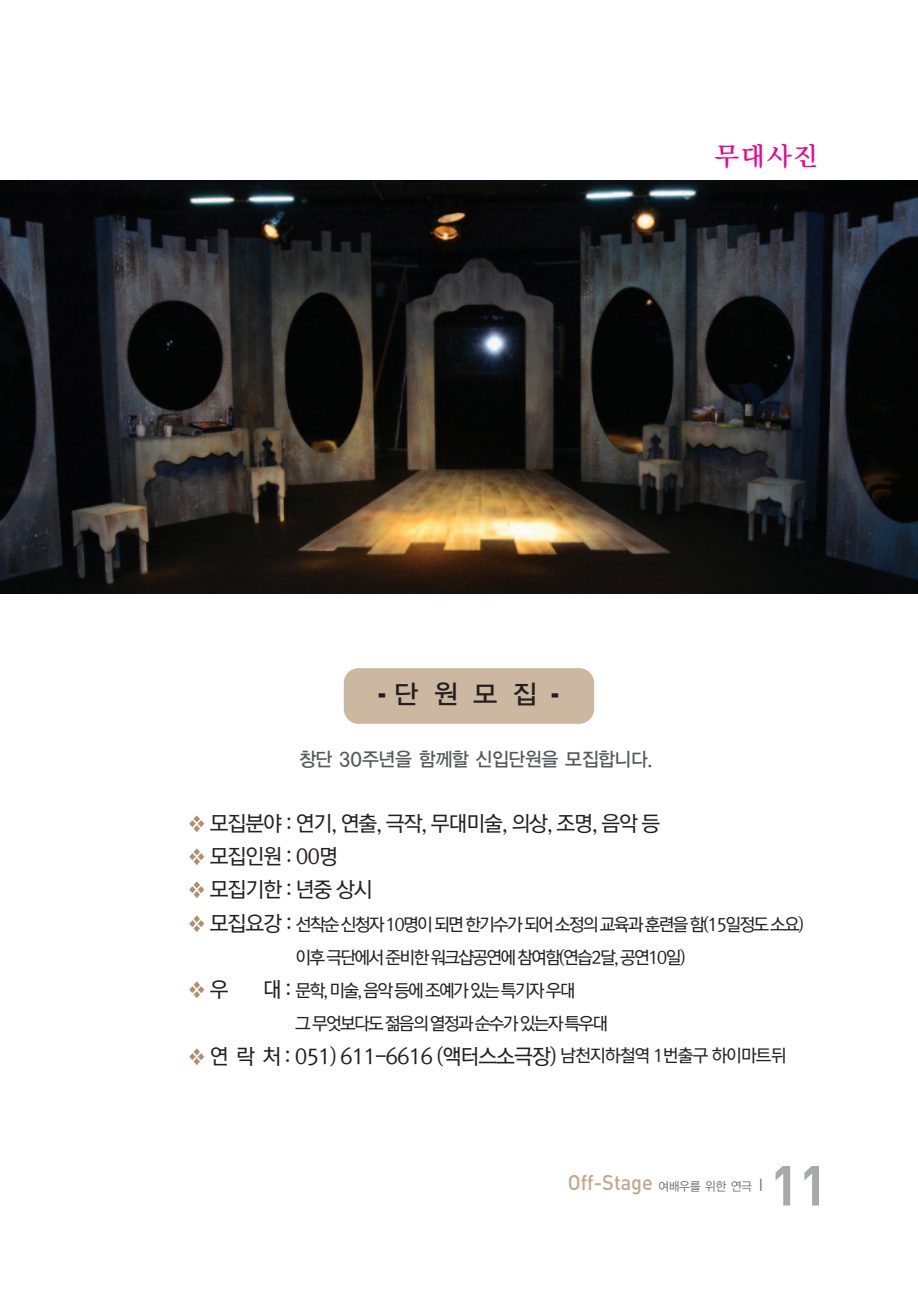
<style>
.page{position:relative;width:918px;height:1290px;background:#fff}
.page>*{position:absolute;margin:0;border:0;box-sizing:border-box;transform-origin:0 0}
.t1{font:26.25px "YGO13";color:#231f20}
.t2{font:26.25px "Y Mj O14";color:#ed028c}
.t3{font:21px "Rix M Go PM";letter-spacing:-.05em;color:#231f20}
.t4{font:500 21px "DIN";color:#c1a98e;scale:.95 1}
.t5{font:21px "Rix M Go PM";color:#ad8e6d}
.t6{font:19.25px "YGO13";letter-spacing:-.1em;color:#57585a;scale:.95 1}
.t7{font:17.5px/33.2px "Rix M Go PM";letter-spacing:-.1em;color:#231f20;text-align:center}
.s1{font-family:"STIX General"}
.s2{color:#ad8e6d}
.s3{font-size:21px;color:#ad8e6d}
.s4{font-size:21px}
.s5{color:#231f20}
.s6{font-size:17.5px}
.s7{font-family:"YGO12";font-weight:400;font-size:12.25px;color:#6b6b6e}
</style>
<div class="page">
<svg style="left:775px;top:1166px;width:44px;height:39px"></svg>
<img style="left:0;top:180px;width:918px;height:414px">
<div style="left:344px;top:668px;width:250px;height:56px;background:#ccb8a0"></div>
<h1 class="t2" style="left:714px;top:140px;width:106px">무대사진</h1>
<h1 class="t1" style="left:378px;top:678px;width:183px"><span class="s1">⁃</span>단원모집<span class="s1">⁃</span></h1>
<p class="t6" style="left:298px;top:747px;width:376px">창단 30주년을 함께할 신입단원을 모집합니다.</p>
<p class="t3" style="left:187px;top:812px;width:474px"><span class="s2">❖</span> 모집분야 : 연기, 연출, 극작, 무대미술, 의상, 조명, 음악 등</p>
<p class="t3" style="left:187px;top:846px;width:152px"><span class="s2">❖</span> 모집인원 : 00명</p>
<p class="t3" style="left:187px;top:879px;width:187px"><span class="s2">❖</span> 모집기한 : 년중 상시</p>
<p class="t7" style="left:187px;top:908px;width:618px"><span class="s3">❖</span> <span class="s4">모집요강 :</span> 선착순 신청자 10명이 되면 한기수가 되어 소정의 교육과 훈련을 함(15일정도 소요) 이후 극단에서 준비한 워크샵공연에 참여함(연습2달, 공연10일)</p>
<p class="t5" style="left:187px;top:979px;width:43px">❖<span class="s5">우</span></p>
<p class="t7" style="left:295px;top:974px;width:315px;text-align:left;text-indent:-32px"><span class="s4">대 :</span> 문학, 미술, 음악 등에 조예가 있는 특기자 우대<br>그 무엇보다도 젊음의 열정과 순수가 있는자 특우대</p>
<p class="t3" style="left:187px;top:1045px;width:601px"><span class="s2">❖</span> 연 락 처 : 051) 611-6616 (액터스소극장) <span class="s6">남천지하철역 1번출구 하이마트뒤</span></p>
<p class="t4" style="left:568px;top:1170px;width:209px">Off-Stage <span class="s7">여배우를 위한 연극</span> <sup>⎢</sup></p>
</div>
